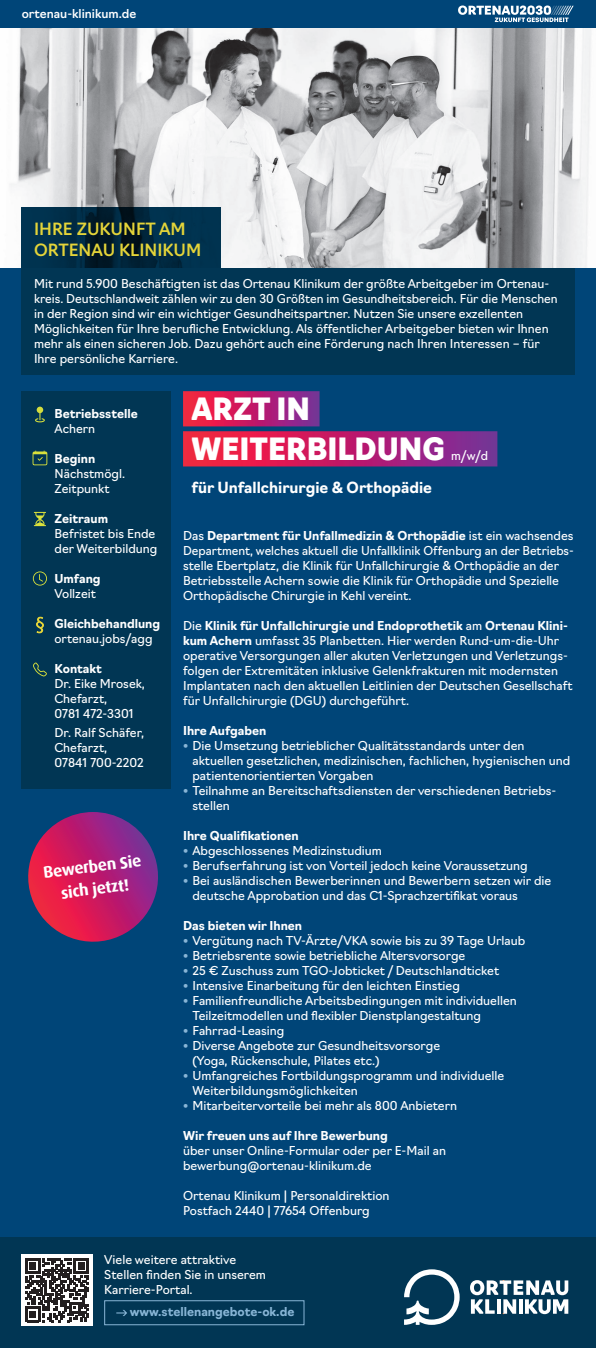
<style>
.page{position:relative;width:596px;height:1348px;background:#fff}
.page>*{position:absolute;margin:0;border:0;box-sizing:border-box;transform-origin:0 0}
.t1{font:900 30px/40px "Navigo";color:#fff}
.t2{font:500 16.5px/21px "Navigo";color:#e4d439}
.t3{font:700 16.5px/22.5px "Dax Pro";color:#fff;text-align:center}
.t4{font:700 15px "Navigo";color:#fff}
.t5{font:12px/15px "Navigo";color:#fff}
.t6{font:700 12px "Navigo";color:#fff}
.t7{font:700 12px "Navigo";color:#88b5d6}
.t8{font:500 12px "Navigo";color:#fff}
.s1{font-weight:700}
.s2{font-family:"Dax Pro";font-weight:700;font-stretch:expanded;color:#88b5d6}
</style>
<div class="page">
<div style="left:0;top:268px;width:595px;height:1080px;background:#004578"></div>
<img style="left:10px;top:28px;width:581px;height:240px">
<div style="left:21px;top:391px;width:149px;height:398px;background:#013654"></div>
<svg style="left:35px;top:407px;width:10px;height:15px"></svg>
<svg style="left:33px;top:451px;width:14px;height:14px"></svg>
<svg style="left:34px;top:512px;width:12px;height:14px"></svg>
<svg style="left:33px;top:571px;width:14px;height:15px"></svg>
<svg style="left:36px;top:617px;width:8px;height:16px"></svg>
<svg style="left:33px;top:662px;width:14px;height:15px"></svg>
<svg style="left:28px;top:812px;width:130px;height:130px"></svg>
<svg style="left:183px;top:391px;width:136px;height:35px;background:#bd2068"></svg>
<svg style="left:183px;top:431px;width:314px;height:35px;background:#bc2068"></svg>
<div style="left:0;top:1237px;width:595px;height:111px;background:#013654"></div>
<div style="left:21px;top:1254px;width:72px;height:72px;background:#fff"></div>
<svg style="left:25px;top:1258px;width:64px;height:64px"></svg>
<svg style="left:116px;top:1310px;width:11px;height:6px"></svg>
<div style="left:104px;top:1300px;width:200px;height:25px;border:1px solid #88b5d6"></div>
<svg style="left:404px;top:1269px;width:55px;height:56px"></svg>
<svg style="left:470px;top:1280px;width:98px;height:34px"></svg>
<svg style="left:21px;top:207px;width:200px;height:61px;background:#002941"></svg>
<div style="left:21px;top:268px;width:553px;height:106px;background:#013654"></div>
<div style="left:0;top:0;width:595px;height:28px;background:#004578"></div>
<svg style="left:458px;top:5px;width:115px;height:17px"></svg>
<p class="t8" style="left:22px;top:4px;width:116px">ortenau-klinikum.de</p>
<h2 class="t2" style="left:34px;top:217px;width:169px">IHRE ZUKUNFT AM<br>ORTENAU KLINIKUM</h2>
<p class="t5" style="left:34px;top:275px;width:525px">Mit rund 5.900 Beschäftigten ist das Ortenau Klinikum der größte Arbeitgeber im Ortenau&shy;kreis. Deutschlandweit zählen wir zu den 30 Größten im Gesundheitsbereich. Für die Menschen in der Region sind wir ein wichtiger Gesundheitspartner. Nutzen Sie unsere exzellenten Möglichkeiten für Ihre berufliche Entwicklung. Als öffentlicher Arbeitgeber bieten wir Ihnen mehr als einen sicheren Job. Dazu gehört auch eine Förderung nach Ihren Interessen – für Ihre persönliche Karriere.</p>
<h1 class="t1" style="left:191px;top:387px;width:255px">ARZT IN<br>WEITERBILDUNG</h1>
<p class="t6" style="left:54px;top:404px;width:85px">Betriebsstelle</p>
<p class="t5" style="left:54px;top:420px;width:42px">Achern</p>
<p class="t6" style="left:54px;top:449px;width:42px">Beginn</p>
<p class="t5" style="left:54px;top:465px;width:72px">Nächstmögl.<br>Zeitpunkt</p>
<p class="t6" style="left:54px;top:509px;width:55px">Zeitraum</p>
<p class="t5" style="left:54px;top:525px;width:104px">Befristet bis Ende der Weiterbildung</p>
<p class="t6" style="left:54px;top:569px;width:48px">Umfang</p>
<p class="t5" style="left:54px;top:585px;width:43px">Vollzeit</p>
<p class="t6" style="left:54px;top:614px;width:107px">Gleichbehandlung</p>
<p class="t5" style="left:54px;top:630px;width:100px">ortenau.jobs/agg</p>
<p class="t6" style="left:54px;top:659px;width:49px">Kontakt</p>
<p class="t5" style="left:54px;top:675px;width:92px">Dr. Eike Mrosek,<br>Chefarzt,<br>0781 472-3301</p>
<p class="t5" style="left:54px;top:724px;width:91px">Dr. Ralf Schäfer,<br>Chefarzt,<br>07841 700-2202</p>
<p class="t5" style="left:451px;top:447px;width:38px">m/w/d</p>
<p class="t4" style="left:191px;top:475px;width:242px">für Unfallchirurgie &amp; Orthopädie</p>
<p class="t5" style="left:183px;top:527px;width:392px">Das <span class="s1">Department für Unfallmedizin &amp; Orthopädie</span> ist ein wachsendes Department, welches aktuell die Unfallklinik Offenburg an der Betriebs&shy;stelle Ebertplatz, die Klinik für Unfallchirurgie &amp; Orthopädie an der Betriebsstelle Achern sowie die Klinik für Orthopädie und Spezielle Orthopädische Chirurgie in Kehl vereint.</p>
<p class="t5" style="left:183px;top:617px;width:391px">Die <span class="s1">Klinik für Unfallchirurgie und Endoprothetik</span> am <span class="s1">Ortenau Klini&shy;kum Achern</span> umfasst 35 Planbetten. Hier werden Rund-um-die-Uhr operative Versorgungen aller akuten Verletzungen und Verletzungs&shy;folgen der Extremitäten inklusive Gelenkfrakturen mit modernsten Implantaten nach den aktuellen Leitlinien der Deutschen Gesellschaft für Unfallchirurgie (DGU) durchgeführt.</p>
<p class="t6" style="left:183px;top:721px;width:85px">Ihre Aufgaben</p>
<p class="t5" style="left:192px;top:737px;width:379px;text-indent:-9px"><span class="s2">•</span> Die Umsetzung betrieblicher Qualitätsstandards unter den aktuellen gesetzlichen, medizinischen, fachlichen, hygienischen und patientenorientierten Vorgaben</p>
<p class="t5" style="left:192px;top:782px;width:365px;text-indent:-9px"><span class="s2">•</span> Teilnahme an Bereitschaftsdiensten der verschiedenen Betriebs&shy;stellen</p>
<p class="t6" style="left:183px;top:826px;width:117px">Ihre Qualifikationen</p>
<p class="t5" style="left:183px;top:842px;width:200px"><span class="s2">•</span> Abgeschlossenes Medizinstudium</p>
<p class="t5" style="left:183px;top:857px;width:346px"><span class="s2">•</span> Berufserfahrung ist von Vorteil jedoch keine Voraussetzung</p>
<p class="t5" style="left:192px;top:872px;width:360px;text-indent:-9px"><span class="s2">•</span> Bei ausländischen Bewerberinnen und Bewerbern setzen wir die deutsche Approbation und das C1-Sprachzertifikat voraus</p>
<p class="t6" style="left:183px;top:916px;width:121px">Das bieten wir Ihnen</p>
<p class="t5" style="left:183px;top:932px;width:343px"><span class="s2">•</span> Vergütung nach TV-Ärzte/VKA sowie bis zu 39 Tage Urlaub</p>
<p class="t5" style="left:183px;top:947px;width:283px"><span class="s2">•</span> Betriebsrente sowie betriebliche Altersvorsorge</p>
<p class="t5" style="left:183px;top:962px;width:317px"><span class="s2">•</span> 25 € Zuschuss zum TGO-Jobticket / Deutschlandticket</p>
<p class="t5" style="left:183px;top:977px;width:278px"><span class="s2">•</span> Intensive Einarbeitung für den leichten Einstieg</p>
<p class="t5" style="left:192px;top:992px;width:326px;text-indent:-9px"><span class="s2">•</span> Familienfreundliche Arbeitsbedingungen mit individuellen<br>Teilzeitmodellen und flexibler Dienstplangestaltung</p>
<p class="t5" style="left:183px;top:1022px;width:103px"><span class="s2">•</span> Fahrrad-Leasing</p>
<p class="t5" style="left:192px;top:1037px;width:249px;text-indent:-9px"><span class="s2">•</span> Diverse Angebote zur Gesundheitsvorsorge (Yoga, Rückenschule, Pilates etc.)</p>
<p class="t5" style="left:192px;top:1067px;width:313px;text-indent:-9px"><span class="s2">•</span> Umfangreiches Fortbildungsprogramm und individuelle<br>Weiterbildungsmöglichkeiten</p>
<p class="t5" style="left:183px;top:1097px;width:275px"><span class="s2">•</span> Mitarbeitervorteile bei mehr als 800 Anbietern</p>
<p class="t6" style="left:183px;top:1126px;width:206px">Wir freuen uns auf Ihre Bewerbung</p>
<p class="t5" style="left:183px;top:1142px;width:264px">über unser Online-Formular oder per E-Mail an bewerbung@ortenau-klinikum.de</p>
<p class="t5" style="left:183px;top:1187px;width:208px">Ortenau Klinikum | Personaldirektion<br>Postfach 2440 | 77654 Offenburg</p>
<p class="t5" style="left:104px;top:1251px;width:163px">Viele weitere attraktive<br>Stellen finden Sie in unserem<br>Karriere-Portal.</p>
<p class="t7" style="left:130px;top:1302px;width:166px">www.stellenangebote-ok.de</p>
<h2 class="t3" style="left:42px;top:861px;width:100px;rotate:-7deg">Bewerben Sie sich jetzt!</h2>
</div>
